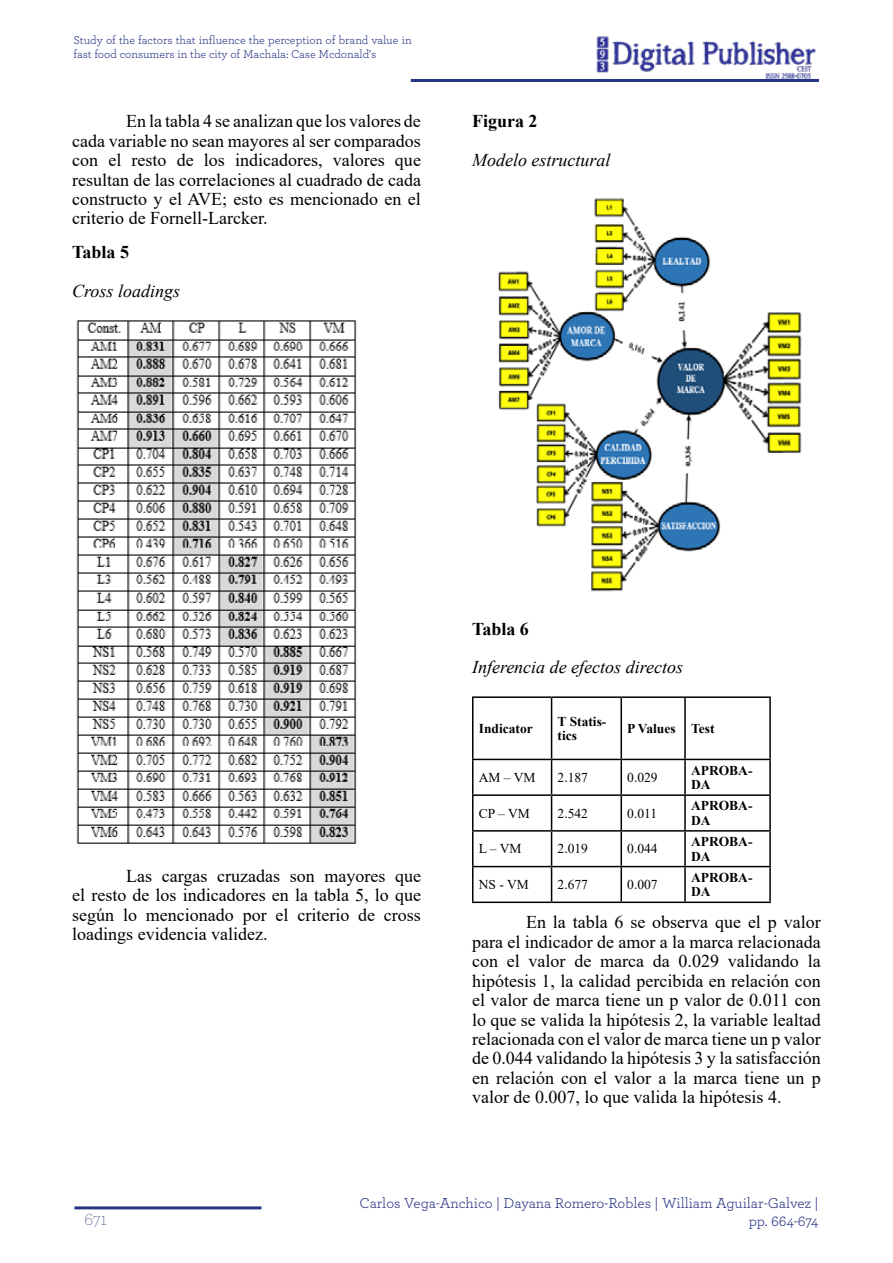
<style>
.page{position:relative;width:893px;height:1263px;background:#fff}
.page>*{position:absolute;margin:0;border:0;box-sizing:border-box;transform-origin:0 0}
.t1{font:18px/19.4px "Times New Roman";color:#000;text-align:justify}
.t2{font:italic 18px "Times New Roman";color:#000}
.t3{font:700 18px "Times New Roman";color:#000}
.t4{font:200 18px "Archer";color:#283583}
.t5{font:15px/18px "Archer";color:#283583;text-align:right}
.t6{font:700 13.5px/14.5px "Times New Roman";color:#000}
.t7{font:13.5px "Times New Roman";color:#000}
.t8{font:12px/14.4px "Archer";color:#283583}
</style>
<div class="page">
<hr style="left:411px;top:79px;width:408px;height:3px;background:#283583">
<img style="left:596px;top:36px;width:220px;height:43px">
<hr style="left:74px;top:1206px;width:187px;height:3px;background:#283583">
<img style="left:76px;top:320px;width:281px;height:524px">
<img style="left:498px;top:198px;width:304px;height:394px">
<hr style="left:472px;top:696px;width:80px;height:2px;background:#000">
<hr style="left:472px;top:698px;width:1px;height:61px;background:#000">
<hr style="left:552px;top:696px;width:69px;height:2px;background:#000">
<hr style="left:551px;top:698px;width:1px;height:61px;background:#000">
<hr style="left:621px;top:696px;width:64px;height:2px;background:#000">
<hr style="left:620px;top:698px;width:2px;height:61px;background:#000">
<hr style="left:685px;top:696px;width:86px;height:2px;background:#000">
<hr style="left:684px;top:698px;width:2px;height:61px;background:#000">
<hr style="left:769px;top:698px;width:2px;height:61px;background:#000">
<hr style="left:472px;top:759px;width:80px;height:1px;background:#000">
<hr style="left:472px;top:760px;width:1px;height:34px;background:#000">
<hr style="left:552px;top:759px;width:69px;height:1px;background:#000">
<hr style="left:551px;top:760px;width:1px;height:34px;background:#000">
<hr style="left:621px;top:759px;width:64px;height:1px;background:#000">
<hr style="left:620px;top:760px;width:2px;height:34px;background:#000">
<hr style="left:685px;top:759px;width:86px;height:1px;background:#000">
<hr style="left:684px;top:760px;width:2px;height:34px;background:#000">
<hr style="left:769px;top:760px;width:2px;height:34px;background:#000">
<hr style="left:472px;top:794px;width:80px;height:2px;background:#000">
<hr style="left:472px;top:796px;width:1px;height:34px;background:#000">
<hr style="left:552px;top:794px;width:69px;height:2px;background:#000">
<hr style="left:551px;top:796px;width:1px;height:34px;background:#000">
<hr style="left:621px;top:794px;width:64px;height:2px;background:#000">
<hr style="left:620px;top:796px;width:2px;height:34px;background:#000">
<hr style="left:685px;top:794px;width:86px;height:2px;background:#000">
<hr style="left:684px;top:796px;width:2px;height:34px;background:#000">
<hr style="left:769px;top:796px;width:2px;height:34px;background:#000">
<hr style="left:472px;top:830px;width:80px;height:2px;background:#000">
<hr style="left:472px;top:832px;width:1px;height:34px;background:#000">
<hr style="left:552px;top:830px;width:69px;height:2px;background:#000">
<hr style="left:551px;top:832px;width:1px;height:34px;background:#000">
<hr style="left:621px;top:830px;width:64px;height:2px;background:#000">
<hr style="left:620px;top:832px;width:2px;height:34px;background:#000">
<hr style="left:685px;top:830px;width:86px;height:2px;background:#000">
<hr style="left:684px;top:832px;width:2px;height:34px;background:#000">
<hr style="left:769px;top:832px;width:2px;height:34px;background:#000">
<hr style="left:472px;top:866px;width:80px;height:1px;background:#000">
<hr style="left:472px;top:867px;width:1px;height:34px;background:#000">
<hr style="left:552px;top:866px;width:69px;height:1px;background:#000">
<hr style="left:551px;top:867px;width:1px;height:34px;background:#000">
<hr style="left:621px;top:866px;width:64px;height:1px;background:#000">
<hr style="left:620px;top:867px;width:2px;height:34px;background:#000">
<hr style="left:685px;top:866px;width:86px;height:1px;background:#000">
<hr style="left:684px;top:867px;width:2px;height:34px;background:#000">
<hr style="left:769px;top:867px;width:2px;height:34px;background:#000">
<hr style="left:472px;top:901px;width:80px;height:2px;background:#000">
<hr style="left:552px;top:901px;width:69px;height:2px;background:#000">
<hr style="left:621px;top:901px;width:64px;height:2px;background:#000">
<hr style="left:685px;top:901px;width:86px;height:2px;background:#000">
<p class="t8" style="left:73px;top:32px;width:340px">Study of the factors that influence the perception of brand value in fast food consumers in the city of Machala: Case Mcdonald's</p>
<p class="t1" style="left:72px;top:111px;width:350px;text-indent:54px">En la tabla 4 se analizan que los valores de cada variable no sean mayores al ser comparados con el resto de los indicadores, valores que resultan de las correlaciones al cuadrado de cada constructo y el AVE; esto es mencionado en el criterio de Fornell-Larcker.</p>
<p class="t3" style="left:72px;top:239px;width:58px">Tabla 5</p>
<p class="t2" style="left:72px;top:278px;width:109px">Cross loadings</p>
<p class="t3" style="left:472px;top:108px;width:67px">Figura 2</p>
<p class="t2" style="left:472px;top:147px;width:140px">Modelo estructural</p>
<p class="t1" style="left:72px;top:865px;width:350px;text-indent:54px">Las cargas cruzadas son mayores que el resto de los indicadores en la tabla 5, lo que según lo mencionado por el criterio de cross loadings evidencia validez.</p>
<p class="t3" style="left:472px;top:616px;width:58px">Tabla 6</p>
<p class="t2" style="left:472px;top:655px;width:213px">Inferencia de efectos directos</p>
<p class="t6" style="left:479px;top:721px;width:55px">Indicator</p>
<p class="t6" style="left:558px;top:713px;width:50px">T Statis&shy;tics</p>
<p class="t6" style="left:627px;top:721px;width:89px">P Values Test</p>
<p class="t7" style="left:479px;top:768px;width:58px">AM – VM</p>
<p class="t7" style="left:558px;top:768px;width:32px">2.187</p>
<p class="t7" style="left:627px;top:768px;width:32px">0.029</p>
<p class="t6" style="left:691px;top:762px;width:63px">APROBA-<br>DA</p>
<p class="t7" style="left:479px;top:804px;width:53px">CP – VM</p>
<p class="t7" style="left:558px;top:804px;width:32px">2.542</p>
<p class="t7" style="left:627px;top:804px;width:31px">0.011</p>
<p class="t6" style="left:691px;top:798px;width:63px">APROBA-<br>DA</p>
<p class="t7" style="left:479px;top:839px;width:44px">L – VM</p>
<p class="t7" style="left:558px;top:839px;width:32px">2.019</p>
<p class="t7" style="left:627px;top:839px;width:32px">0.044</p>
<p class="t6" style="left:691px;top:834px;width:63px">APROBA-<br>DA</p>
<p class="t7" style="left:479px;top:875px;width:52px">NS - VM</p>
<p class="t7" style="left:558px;top:875px;width:32px">2.677</p>
<p class="t7" style="left:627px;top:875px;width:32px">0.007</p>
<p class="t6" style="left:691px;top:869px;width:63px">APROBA-<br>DA</p>
<p class="t1" style="left:472px;top:912px;width:350px;text-indent:54px">En la tabla 6 se observa que el p valor para el indicador de amor a la marca relacionada con el valor de marca da 0.029 validando la hipótesis 1, la calidad percibida en relación con el valor de marca tiene un p valor de 0.011 con lo que se valida la hipótesis 2, la variable lealtad relacionada con el valor de marca tiene un p valor de 0.044 validando la hipótesis 3 y la satisfacción en relación con el valor a la marca tiene un p valor de 0.007, lo que valida la hipótesis 4.</p>
<p class="t4" style="left:84px;top:1208px;width:24px">671</p>
<p class="t5" style="left:360px;top:1193px;width:460px">Carlos Vega-Anchico | Dayana Romero-Robles | William Aguilar-Galvez | pp. 664-674</p>
</div>
